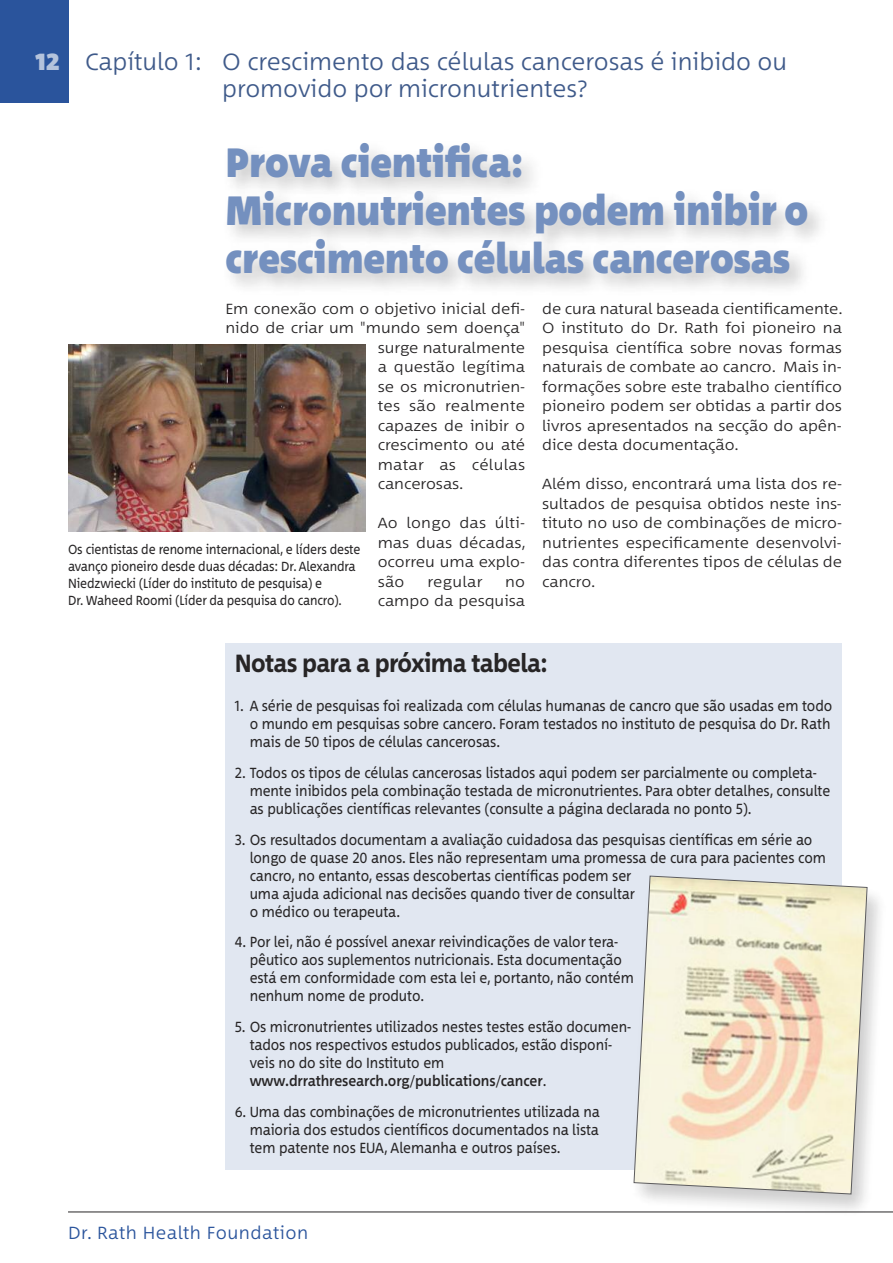
<style>
.page{position:relative;width:893px;height:1263px;background:#fff}
.page>*{position:absolute;margin:0;border:0;box-sizing:border-box;transform-origin:0 0}
.t1{font:900 42px/48px "Between 2";letter-spacing:-.005em;color:#7490bf;scale:.88 1}
.t2{font:700 25.5px "Between 2";letter-spacing:-.025em;color:#272526;scale:.9 1}
.t3{font:300 24px/27px "Between 2";color:#3f5a8a;text-align:center}
.t4{font:300 18px "Between 2";letter-spacing:.025em;color:#2a549c}
.t5{font:15px/18px "Between 2";letter-spacing:-.005em;color:#272526;scale:.9 1}
.t6{font:300 15px/19.5px "Between 2";color:#272526;text-align:justify;scale:1.06 1}
.t7{font:300 15px "Between 2";letter-spacing:.02em;color:#272526;scale:1.06 1}
.t8{font:13.5px/17.2px "Between 2";letter-spacing:-.01em;color:#272526;scale:.88 1}
.s1{font-weight:900;color:#b4c3dc}
.s2{font-weight:500}
</style>
<div class="page">
<div style="left:0;top:0;width:68px;height:102px;background:#2a549c"></div>
<hr style="left:68px;top:1211px;width:825px;height:1px;background:#272526">
<img style="left:68px;top:344px;width:298px;height:187px">
<div style="left:226px;top:643px;width:616px;height:526px;background:#e1e7f1"></div>
<img style="left:625px;top:894px;width:268px;height:319px">
<svg style="left:633px;top:875px;width:235px;height:320px;background:#ede4ce"></svg>
<h3 class="t3" style="left:35px;top:47px;width:754px"><span class="s1">12</span> Capítulo 1: O crescimento das células cancerosas é inibido ou promovido por micronutrientes?</h3>
<h1 class="t1" style="left:225px;top:138px;width:664px">Prova cientifica:<br>Micronutrientes podem inibir o crescimento células cancerosas</h1>
<p class="t6" style="left:225px;top:299px;width:284px">Em conexão com o objetivo inicial defi-</p>
<p class="t6" style="left:225px;top:318px;width:284px">nido de criar um "mundo sem doença"</p>
<p class="t6" style="left:378px;top:338px;width:141px">surge naturalmente</p>
<p class="t6" style="left:378px;top:357px;width:141px">a questão legítima</p>
<p class="t6" style="left:378px;top:377px;width:141px">se os micronutrien-</p>
<p class="t7" style="left:378px;top:397px;width:141px">tes são realmente</p>
<p class="t6" style="left:378px;top:416px;width:141px">capazes de inibir o</p>
<p class="t6" style="left:378px;top:435px;width:141px">crescimento ou até</p>
<p class="t7" style="left:378px;top:455px;width:141px">matar as células</p>
<p class="t6" style="left:378px;top:474px;width:82px">cancerosas.</p>
<p class="t6" style="left:378px;top:513px;width:141px">Ao longo das últi&shy;mas duas décadas, ocorreu uma explo&shy;são</p>
<p class="t8" style="left:68px;top:540px;width:334px">Os cientistas de renome internacional, e líders deste avanço pioneiro desde duas décadas: Dr. Alexandra Niedzwiecki (Líder do instituto de pesquisa) e<br>Dr. Waheed Roomi (Líder da pesquisa do cancro).</p>
<p class="t7" style="left:427px;top:572px;width:53px">regular</p>
<p class="t6" style="left:378px;top:572px;width:141px;text-align:right">no<br>campo da pesquisa</p>
<p class="t6" style="left:542px;top:299px;width:285px">de cura natural baseada cientificamente.<br>O instituto do Dr. Rath foi pioneiro na pesquisa científica sobre novas formas naturais de combate ao cancro. Mais in&shy;formações sobre este trabalho científico pioneiro podem ser obtidas a partir dos livros apresentados na secção do apên&shy;dice desta documentação.</p>
<p class="t6" style="left:542px;top:474px;width:284px">Além disso, encontrará uma lista dos re&shy;sultados de pesquisa obtidos neste ins&shy;tituto no uso de combinações de micro&shy;nutrientes especificamente desenvolvi&shy;das contra diferentes tipos de células de cancro.</p>
<h2 class="t2" style="left:235px;top:647px;width:350px">notas para a próxima tabela:</h2>
<p class="t5" style="left:250px;top:697px;width:649px;text-indent:-15px">1. A série de pesquisas foi realizada com células humanas de cancro que são usadas em todo o mundo em pesquisas sobre cancero. Foram testados no instituto de pesquisa do Dr. Rath mais de 50 tipos de células cancerosas.</p>
<p class="t5" style="left:250px;top:763px;width:647px;text-indent:-15px">2. Todos os tipos de células cancerosas listados aqui podem ser parcialmente ou completa&shy;mente inibidos pela combinação testada de micronutrientes. Para obter detalhes, consulte as publicações científicas relevantes (consulte a página declarada no ponto 5).</p>
<p class="t5" style="left:250px;top:830px;width:642px;text-indent:-15px">3. Os resultados documentam a avaliação cuidadosa das pesquisas científicas em série ao longo de quase 20 anos. Eles não representam uma promessa de cura para pacientes com cancro, no entanto, essas descobertas científicas podem ser<br>uma ajuda adicional nas decisões quando tiver de consultar<br>o médico ou terapeuta.</p>
<p class="t5" style="left:250px;top:933px;width:428px;text-indent:-15px">4. Por lei, não é possível anexar reivindicações de valor tera&shy;pêutico aos suplementos nutricionais. Esta documentação está em conformidade com esta lei e, portanto, não contém nenhum nome de produto.</p>
<p class="t5" style="left:250px;top:1018px;width:425px;text-indent:-15px">5. Os micronutrientes utilizados nestes testes estão documen&shy;tados nos respectivos estudos publicados, estão disponí&shy;veis no do site do Instituto em <span class="s2">www.drrathresearch.org/publications/cancer</span>.</p>
<p class="t5" style="left:250px;top:1102px;width:391px;text-align:justify;text-indent:-15px">6. Uma das combinações de micronutrientes utilizada na maioria dos estudos científicos documentados na lista tem patente nos EUA, Alemanha e outros países.</p>
<p class="t4" style="left:68px;top:1221px;width:242px">Dr. Rath Health Foundation</p>
</div>
